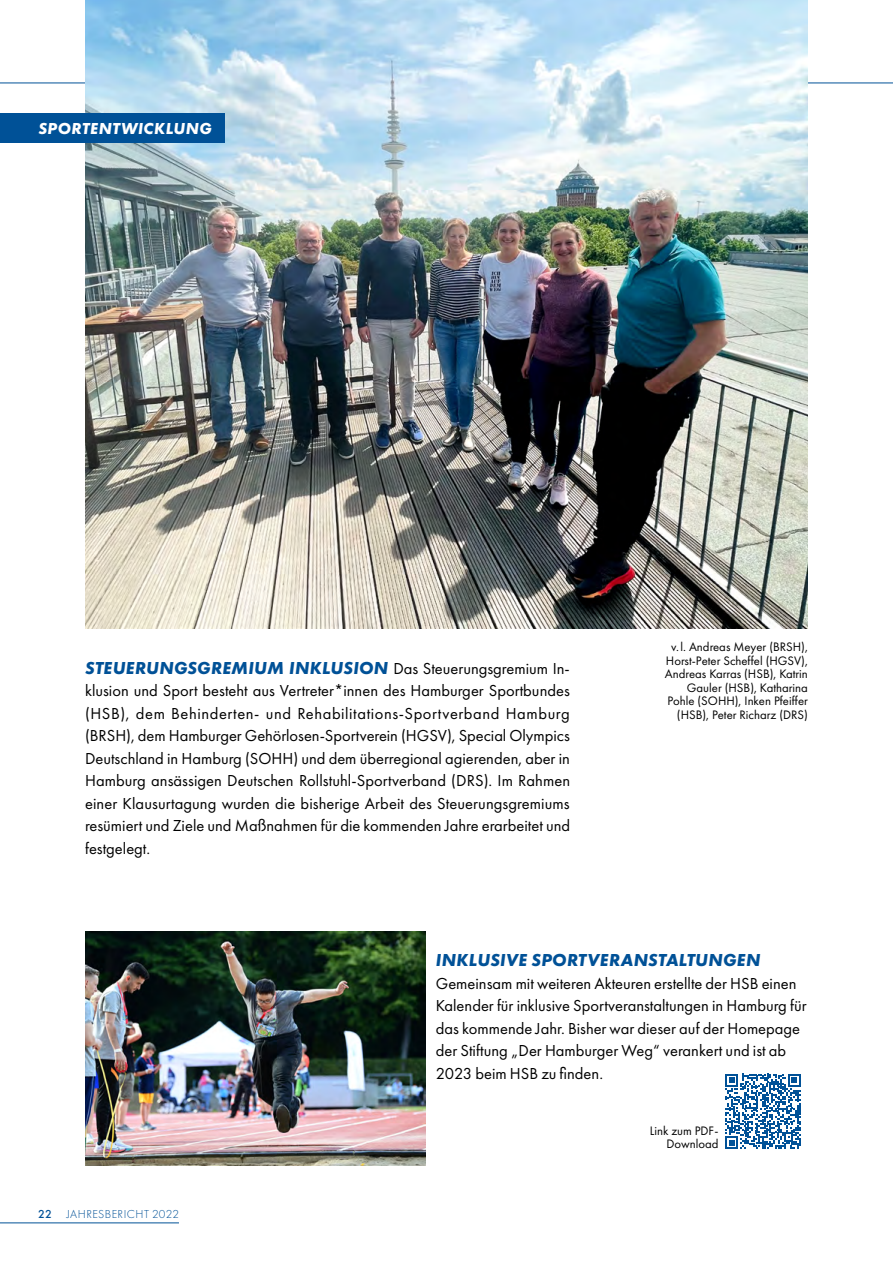
<style>
.page{position:relative;width:893px;height:1263px;background:#fff}
.page>*{position:absolute;margin:0;border:0;box-sizing:border-box;transform-origin:0 0}
.t1{font:italic 700 18px "Futura PT";letter-spacing:.015em;color:#005197}
.t2{font:16.5px/22.5px "Futura PT";color:#000;text-align:justify}
.t3{font:italic 700 16.5px "Futura PT";letter-spacing:.025em;color:#fff}
.t4{font:12.75px/13.5px "Futura PT";color:#000;text-align:right}
.t5{font:300 12px "Futura PT";letter-spacing:.035em;color:#005197}
.s1{font-weight:400;font-style:normal;font-size:16.5px;color:#000}
.s2{font-weight:500}
</style>
<div class="page">
<hr style="left:0;top:1222px;width:179px;height:1px;background:#005197">
<hr style="left:0;top:83px;width:893px;height:1px;background:#005197">
<img style="left:85px;top:0;width:723px;height:629px">
<div style="left:0;top:113px;width:225px;height:30px;background:#005197"></div>
<img style="left:85px;top:931px;width:341px;height:235px">
<svg style="left:725px;top:1074px;width:76px;height:75px"></svg>
<p class="t3" style="left:38px;top:119px;width:175px">SPORTENTWICKLUNG</p>
<p class="t1" style="left:85px;top:657px;width:486px">STEUERUNGSGREMIUM INKLUSION <span class="s1">Das Steuerungsgremium In-</span></p>
<p class="t2" style="left:85px;top:679px;width:487px">klusion und Sport besteht aus Vertreter*innen des Hamburger Sportbundes (HSB), dem Behinderten- und Rehabilitations-Sportverband Hamburg (BRSH), dem Hamburger Gehörlosen-Sportverein (HGSV), Special Olympics Deutschland in Hamburg (SOHH) und dem überregional agierenden, aber in Hamburg ansässigen Deutschen Rollstuhl-Sportverband (DRS). Im Rahmen einer Klausurtagung wurden die bisherige Arbeit des Steuerungsgremiums resümiert und Ziele und Maßnahmen für die kommenden Jahre erarbeitet und festgelegt.</p>
<p class="t4" style="left:665px;top:640px;width:144px">v. l. Andreas Meyer (BRSH),<br>Horst-Peter Scheffel (HGSV),<br>Andreas Karras (HSB), Katrin<br>Gauler (HSB), Katharina<br>Pohle (SOHH), Inken Pfeiffer (HSB), Peter Richarz (DRS)</p>
<p class="t1" style="left:436px;top:949px;width:326px">INKLUSIVE SPORTVERANSTALTUNGEN</p>
<p class="t2" style="left:436px;top:972px;width:372px;text-align:left">Gemeinsam mit weiteren Akteuren erstellte der HSB einen Kalender für inklusive Sportveranstaltungen in Hamburg für das kommende Jahr. Bisher war dieser auf der Homepage der Stiftung „Der Hamburger Weg“ verankert und ist ab 2023 beim HSB zu finden.</p>
<p class="t5" style="left:38px;top:1207px;width:142px"><span class="s2">22</span> JAHRESBERICHT 2022</p>
<p class="t4" style="left:650px;top:1124px;width:70px">Link zum PDF-<br>Download</p>
</div>
